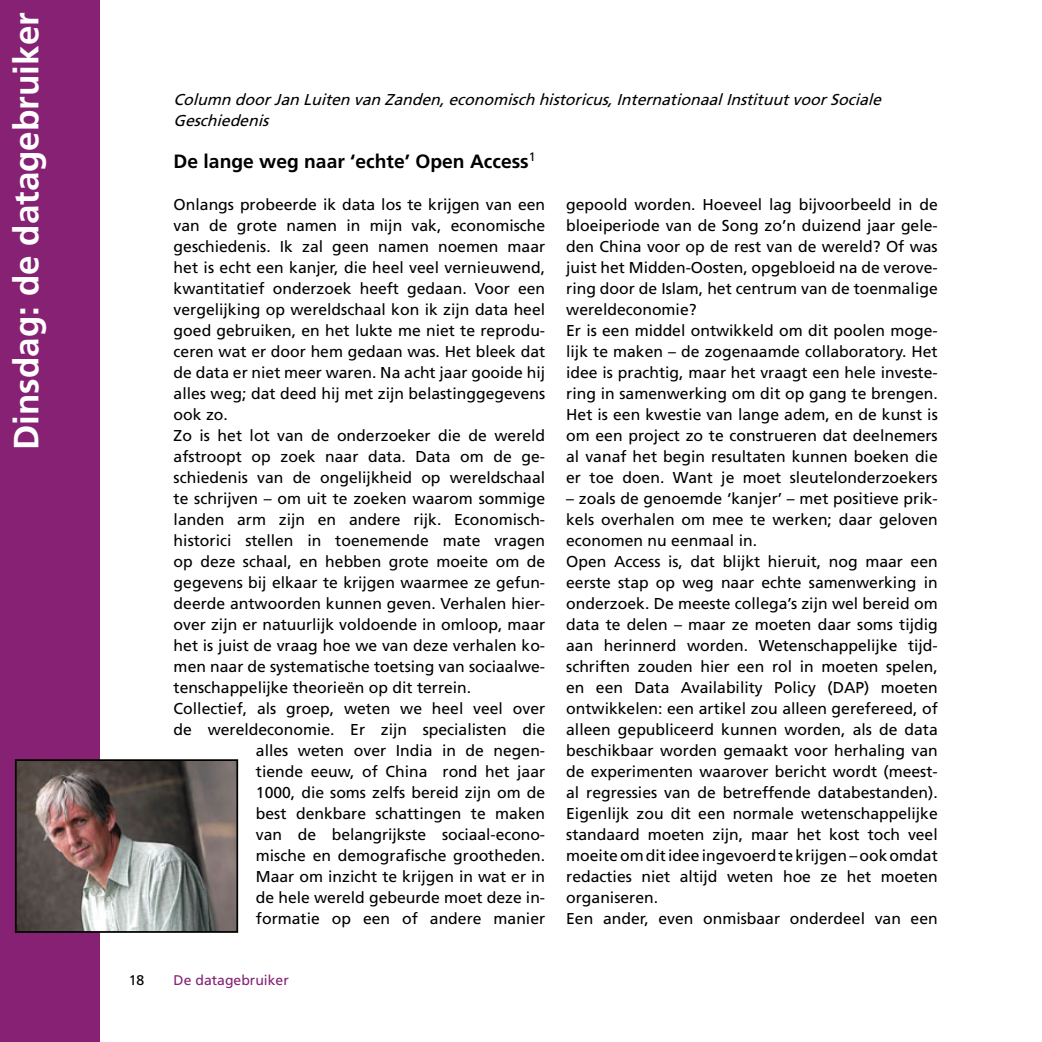
<style>
.page{position:relative;width:1042px;height:1042px;background:#fff}
.page>*{position:absolute;margin:0;border:0;box-sizing:border-box;transform-origin:0 0}
.t1{font:700 35px "Frutiger LT Std";color:#fff}
.t2{font:700 19.25px "Frutiger LT Std";color:#000}
.t3{font:15.75px/21px "Frutiger LT Std";color:#000}
.t4{font:italic 15.75px/21px "Frutiger LT Std";color:#000}
.t5{font:14px "Frutiger LT Std";color:#862174}
.t6{font:14px "Frutiger LT Std";color:#000}
</style>
<div class="page">
<div style="left:0;top:0;width:99px;height:1042px;background:#862174"></div>
<img style="left:18px;top:762px;width:217px;height:168px">
<div style="left:15px;top:759px;width:223px;height:174px;border:2px solid #000"></div>
<h1 class="t1" style="left:12px;top:450px;width:439px;rotate:-90deg">Dinsdag: de datagebruiker</h1>
<p class="t4" style="left:174px;top:90px;width:713px">Column doorJan Luiten van Zanden,economisch historicus,InternationaalInstituutvoorSociale<br>Geschiedenis</p>
<p class="t2" style="left:174px;top:153px;width:363px">De lange weg naar ‘echte’ Open Access<sup>1</sup></p>
<p class="t3" style="left:174px;top:195px;width:373px">Onlangs probeerde ik data los te krijgen van een</p>
<p class="t3" style="left:174px;top:216px;width:373px">van de grote namen in mijn vak, economische</p>
<p class="t3" style="left:174px;top:237px;width:373px">geschiedenis. Ik zal geen namen noemen maar</p>
<p class="t3" style="left:174px;top:258px;width:373px">het is echt een kanjer, die heel veel vernieuwend,</p>
<p class="t3" style="left:174px;top:279px;width:373px">kwantitatief onderzoek heeft gedaan. Voor een</p>
<p class="t3" style="left:174px;top:300px;width:373px">vergelijking op wereldschaal kon ik zijn data heel</p>
<p class="t3" style="left:174px;top:321px;width:373px">goed gebruiken, en het lukte me niet te reprodu-</p>
<p class="t3" style="left:174px;top:342px;width:373px">ceren wat er door hem gedaan was. Het bleek dat</p>
<p class="t3" style="left:174px;top:363px;width:373px">de data er niet meer waren. Na acht jaar gooide hij</p>
<p class="t3" style="left:174px;top:384px;width:373px">alles weg; dat deed hij met zijn belastinggegevens</p>
<p class="t3" style="left:174px;top:405px;width:56px">ook zo.</p>
<p class="t3" style="left:174px;top:426px;width:373px">Zo is het lot van de onderzoeker die de wereld</p>
<p class="t3" style="left:174px;top:447px;width:373px">afstroopt op zoek naar data. Data om de ge-</p>
<p class="t3" style="left:174px;top:468px;width:373px">schiedenis van de ongelijkheid op wereldschaal</p>
<p class="t3" style="left:174px;top:489px;width:373px">te schrijven – om uit te zoeken waarom sommige</p>
<p class="t3" style="left:174px;top:510px;width:373px">landen arm zijn en andere rijk. Economisch-</p>
<p class="t3" style="left:174px;top:531px;width:373px">historici stellen in toenemende mate vragen</p>
<p class="t3" style="left:174px;top:552px;width:373px">op deze schaal, en hebben grote moeite om de</p>
<p class="t3" style="left:174px;top:573px;width:373px">gegevens bij elkaar te krijgen waarmee ze gefun-</p>
<p class="t3" style="left:174px;top:594px;width:373px">deerde antwoorden kunnen geven. Verhalen hier-</p>
<p class="t3" style="left:174px;top:615px;width:373px">over zijn er natuurlijk voldoende in omloop, maar</p>
<p class="t3" style="left:174px;top:636px;width:373px">het is juist de vraag hoe we van deze verhalen ko-</p>
<p class="t3" style="left:174px;top:657px;width:373px">men naar de systematische toetsing van sociaalwe-</p>
<p class="t3" style="left:174px;top:678px;width:299px">tenschappelijke theorieën op dit terrein.</p>
<p class="t3" style="left:174px;top:699px;width:373px">Collectief, als groep, weten we heel veel over</p>
<p class="t3" style="left:174px;top:720px;width:373px">de wereldeconomie. Er zijn specialisten die</p>
<p class="t3" style="left:256px;top:741px;width:291px">alles weten over India in de negen-</p>
<p class="t3" style="left:256px;top:762px;width:291px">tiende eeuw, of China rond het jaar</p>
<p class="t3" style="left:256px;top:783px;width:291px">1000, die soms zelfs bereid zijn om de</p>
<p class="t3" style="left:256px;top:804px;width:291px">best denkbare schattingen te maken</p>
<p class="t3" style="left:256px;top:825px;width:291px">van de belangrijkste sociaal-econo-</p>
<p class="t3" style="left:256px;top:846px;width:291px">mische en demografische grootheden.</p>
<p class="t3" style="left:256px;top:867px;width:291px">Maar om inzicht te krijgen in wat er in</p>
<p class="t3" style="left:256px;top:888px;width:291px">de hele wereld gebeurde moet deze in-</p>
<p class="t3" style="left:256px;top:909px;width:291px">formatie op een of andere manier</p>
<p class="t6" style="left:129px;top:974px;width:17px">18</p>
<p class="t5" style="left:174px;top:974px;width:117px">De datagebruiker</p>
<p class="t3" style="left:566px;top:195px;width:373px">gepoold worden. Hoeveel lag bijvoorbeeld in de bloeiperiode van de Song zo’n duizend jaar gele&shy;den China voor op de rest van de wereld? Of was juist het Midden-Oosten, opgebloeid na de verove&shy;ring door de Islam, het centrum van de toenmalige wereldeconomie?<br>Er is een middel ontwikkeld om dit poolen moge&shy;lijk te maken – de zogenaamde collaboratory. Het idee is prachtig, maar het vraagt een hele investe&shy;ring in samenwerking om dit op gang te brengen.<br>Het is een kwestie van lange adem, en de kunst is om een project zo te construeren dat deelnemers al vanaf het begin resultaten kunnen boeken die er toe doen. Want je moet sleutelonderzoekers</p>
<p class="t3" style="left:566px;top:489px;width:373px">– zoals de genoemde ‘kanjer’ – met positieve prik&shy;kels overhalen om mee te werken; daar geloven economen nu eenmaal in.<br>Open Access is, dat blijkt hieruit, nog maar een eerste stap op weg naar echte samenwerking in onderzoek. De meeste collega’s zijn wel bereid om data te delen – maar ze moeten daar soms tijdig aan herinnerd worden. Wetenschappelijke tijd&shy;schriften zouden hier een rol in moeten spelen, en een Data Availability Policy (DAP) moeten ontwikkelen: een artikel zou alleen gerefereed, of alleen gepubliceerd kunnen worden, als de data beschikbaar worden gemaakt voor herhaling van de experimenten waarover bericht wordt (meest&shy;al regressies van de betreffende databestanden).<br>Eigenlijk zou dit een normale wetenschappelijke standaard moeten zijn, maar het kost toch veel moeite om dit idee ingevoerd te krijgen – ook omdat redacties niet altijd weten hoe ze het moeten organiseren.<br>Een ander, even onmisbaar onderdeel van een</p>
</div>
